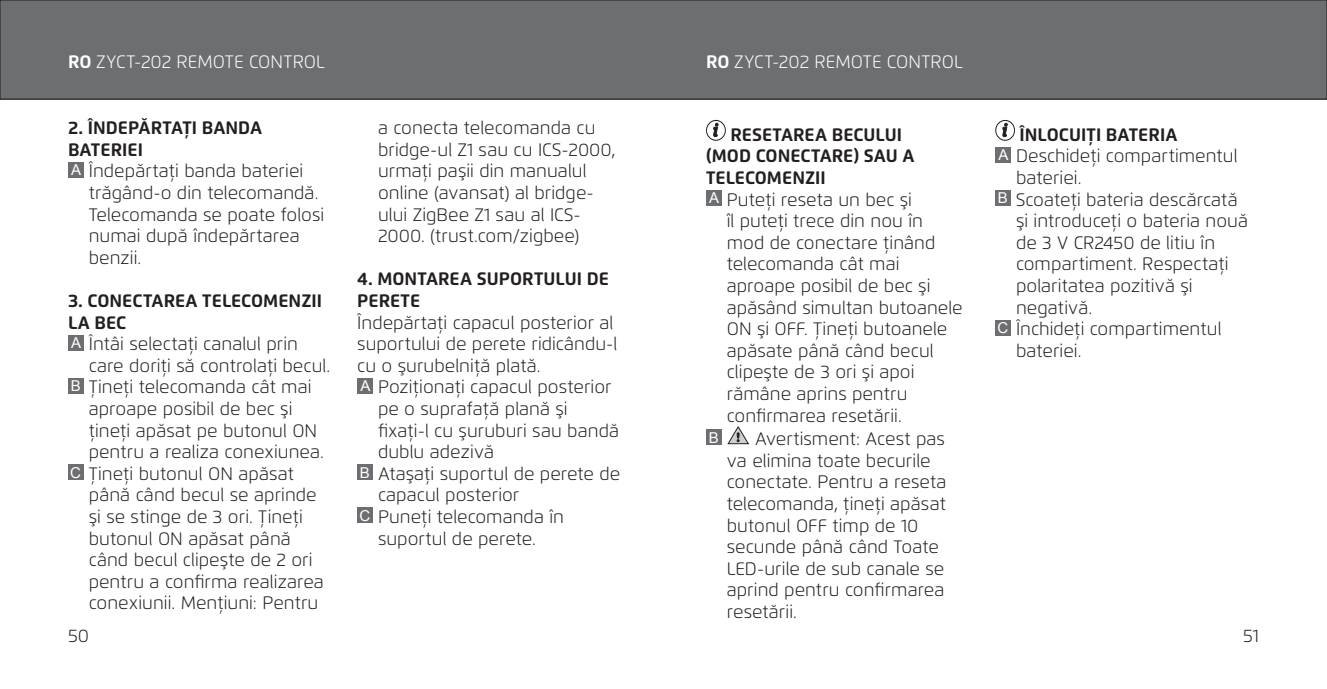
<style>
.page{position:relative;width:1327px;height:689px;background:#fff}
.page>*{position:absolute;margin:0;border:0;box-sizing:border-box;transform-origin:0 0}
.t1{font:300 18px/21.6px "Flexo";color:#231f20}
.t2{font:700 18px/21.6px "Flexo";color:#231f20}
.t3{font:300 18px "Flexo";color:#fff}
.t4{font:15px "Arial";color:#fff}
.s1{font-weight:700}
.s2{font-family:"Arial";font-weight:400;font-size:15px;color:#fff}
.s3{font-weight:300}
</style>
<div class="page">
<div style="left:0;top:0;width:1327px;height:99px;background:#6d6e71"></div>
<div style="left:0;top:0;width:1327px;height:99px;border:1px solid #231f20"></div>
<div style="left:68px;top:162px;width:15px;height:15px;background:#6d6e71"></div>
<div style="left:68px;top:335px;width:15px;height:15px;background:#6d6e71"></div>
<div style="left:68px;top:378px;width:15px;height:15px;background:#6d6e71"></div>
<div style="left:68px;top:464px;width:15px;height:16px;background:#6d6e71"></div>
<div style="left:357px;top:378px;width:16px;height:15px;background:#6d6e71"></div>
<div style="left:357px;top:464px;width:16px;height:16px;background:#6d6e71"></div>
<div style="left:357px;top:508px;width:16px;height:15px;background:#6d6e71"></div>
<div style="left:706px;top:120px;width:20px;height:21px;border:1px solid #231f20;border-radius:50%"></div>
<svg style="left:713px;top:123px;width:5px;height:15px"></svg>
<div style="left:706px;top:190px;width:15px;height:16px;background:#6d6e71"></div>
<div style="left:706px;top:430px;width:15px;height:15px;background:#6d6e71"></div>
<svg style="left:728px;top:426px;width:21px;height:18px"></svg>
<div style="left:995px;top:120px;width:20px;height:21px;border:1px solid #231f20;border-radius:50%"></div>
<svg style="left:1002px;top:123px;width:5px;height:15px"></svg>
<div style="left:995px;top:147px;width:15px;height:15px;background:#6d6e71"></div>
<div style="left:995px;top:190px;width:15px;height:16px;background:#6d6e71"></div>
<div style="left:995px;top:320px;width:15px;height:15px;background:#6d6e71"></div>
<p class="t3" style="left:68px;top:51px;width:258px"><span class="s1">RO</span> ZYCT-202 REMOTE CONTROL</p>
<p class="t3" style="left:706px;top:51px;width:258px"><span class="s1">RO</span> ZYCT-202 REMOTE CONTROL</p>
<p class="t2" style="left:68px;top:117px;width:196px">2. ÎNDEPĂRTAŢI BANDA</p>
<p class="t2" style="left:68px;top:138px;width:76px">BATERIEI</p>
<p class="t1" style="left:71px;top:160px;width:234px"><span class="s2">A</span> Îndepărtaţi banda bateriei</p>
<p class="t1" style="left:89px;top:182px;width:231px">trăgând-o din telecomandă.</p>
<p class="t1" style="left:89px;top:203px;width:237px">Telecomanda se poate folosi</p>
<p class="t1" style="left:89px;top:225px;width:212px">numai după îndepărtarea</p>
<p class="t1" style="left:89px;top:247px;width:54px">benzii.</p>
<p class="t2" style="left:68px;top:290px;width:255px">3. CONECTAREA TELECOMENZII<br>LA BEC<br><span class="s2">A</span> <span class="s3">Întâi selectaţi canalul prin</span></p>
<p class="t1" style="left:89px;top:355px;width:243px">care doriţi să controlaţi becul.</p>
<p class="t1" style="left:71px;top:376px;width:242px"><span class="s2">B</span> Ţineţi telecomanda cât mai</p>
<p class="t1" style="left:89px;top:398px;width:205px">aproape posibil de bec şi</p>
<p class="t1" style="left:89px;top:419px;width:230px">ţineţi apăsat pe butonul ON</p>
<p class="t1" style="left:89px;top:441px;width:237px">pentru a realiza conexiunea.</p>
<p class="t1" style="left:70px;top:463px;width:225px"><span class="s2">C</span> Ţineţi butonul ON apăsat</p>
<p class="t1" style="left:89px;top:484px;width:229px">până când becul se aprinde</p>
<p class="t1" style="left:89px;top:506px;width:216px">şi se stinge de 3 ori. Ţineţi</p>
<p class="t1" style="left:89px;top:527px;width:204px">butonul ON apăsat până</p>
<p class="t1" style="left:89px;top:549px;width:225px">când becul clipeşte de 2 ori</p>
<p class="t1" style="left:89px;top:571px;width:237px">pentru a confirma realizarea</p>
<p class="t1" style="left:89px;top:592px;width:231px">conexiunii. Menţiuni: Pentru</p>
<p class="t1" style="left:378px;top:117px;width:239px">a conecta telecomanda cu bridge-ul Z1 sau cu ICS-2000, urmaţi paşii din manualul online (avansat) al bridge&shy;ului ZigBee Z1 sau al ICS-<br>2000. (trust.com/zigbee)</p>
<p class="t2" style="left:357px;top:268px;width:253px">4. MONTAREA SUPORTULUI DE<br>PERETE</p>
<p class="t1" style="left:357px;top:311px;width:258px">Îndepărtaţi capacul posterior al</p>
<p class="t1" style="left:357px;top:333px;width:262px">suportului de perete ridicându-l</p>
<p class="t1" style="left:357px;top:355px;width:185px">cu o şurubelniţă plată.</p>
<p class="t1" style="left:360px;top:376px;width:253px"><span class="s2">A</span> Poziţionaţi capacul posterior</p>
<p class="t1" style="left:378px;top:398px;width:191px">pe o suprafaţă plană şi</p>
<p class="t1" style="left:378px;top:419px;width:243px">fixaţi-l cu şuruburi sau bandă</p>
<p class="t1" style="left:378px;top:441px;width:118px">dublu adezivă</p>
<p class="t1" style="left:360px;top:463px;width:262px"><span class="s2">B</span> Ataşaţi suportul de perete de</p>
<p class="t1" style="left:378px;top:484px;width:143px">capacul posterior</p>
<p class="t1" style="left:359px;top:506px;width:206px"><span class="s2">C</span> Puneţi telecomanda în</p>
<p class="t1" style="left:378px;top:527px;width:159px">suportul de perete.</p>
<p class="t2" style="left:730px;top:124px;width:173px">RESETAREA BECULUI</p>
<p class="t2" style="left:706px;top:145px;width:210px">(MOD CONECTARE) SAU A</p>
<p class="t2" style="left:706px;top:167px;width:121px">TELECOMENZII</p>
<p class="t1" style="left:709px;top:188px;width:204px"><span class="s2">A</span> Puteţi reseta un bec şi</p>
<p class="t1" style="left:727px;top:210px;width:198px">îl puteţi trece din nou în</p>
<p class="t1" style="left:727px;top:232px;width:210px">mod de conectare ţinând</p>
<p class="t1" style="left:727px;top:253px;width:174px">telecomanda cât mai</p>
<p class="t1" style="left:727px;top:275px;width:205px">aproape posibil de bec şi</p>
<p class="t1" style="left:727px;top:296px;width:237px">apăsând simultan butoanele</p>
<p class="t1" style="left:727px;top:318px;width:222px">ON şi OFF. Ţineţi butoanele</p>
<p class="t1" style="left:727px;top:340px;width:208px">apăsate până când becul</p>
<p class="t1" style="left:727px;top:361px;width:189px">clipeşte de 3 ori şi apoi</p>
<p class="t1" style="left:727px;top:383px;width:182px">rămâne aprins pentru</p>
<p class="t1" style="left:727px;top:404px;width:176px">confirmarea resetării.</p>
<p class="t4" style="left:709px;top:432px;width:12px">B</p>
<p class="t1" style="left:727px;top:428px;width:221px;text-indent:28px">Avertisment: Acest pas va elimina toate becurile conectate. Pentru a reseta telecomanda, ţineţi apăsat butonul OFF timp de 10 secunde până când Toate<br>LED-urile de sub canale se aprind pentru confirmarea resetării.</p>
<p class="t2" style="left:1019px;top:124px;width:159px">ÎNLOCUIŢI BATERIA</p>
<p class="t1" style="left:998px;top:145px;width:241px"><span class="s2">A</span> Deschideţi compartimentul</p>
<p class="t1" style="left:1016px;top:167px;width:67px">bateriei.</p>
<p class="t1" style="left:998px;top:188px;width:241px"><span class="s2">B</span> Scoateţi bateria descărcată</p>
<p class="t1" style="left:1016px;top:210px;width:233px">şi introduceţi o bateria nouă</p>
<p class="t1" style="left:1016px;top:232px;width:201px">de 3 V CR2450 de litiu în</p>
<p class="t1" style="left:1016px;top:253px;width:214px">compartiment. Respectaţi</p>
<p class="t1" style="left:1016px;top:275px;width:178px">polaritatea pozitivă şi</p>
<p class="t1" style="left:1016px;top:296px;width:78px">negativă.</p>
<p class="t1" style="left:997px;top:318px;width:225px"><span class="s2">C</span> Închideţi compartimentul</p>
<p class="t1" style="left:1016px;top:340px;width:67px">bateriei.</p>
<p class="t1" style="left:68px;top:625px;width:22px">50</p>
<p class="t1" style="left:1243px;top:625px;width:17px">51</p>
</div>
